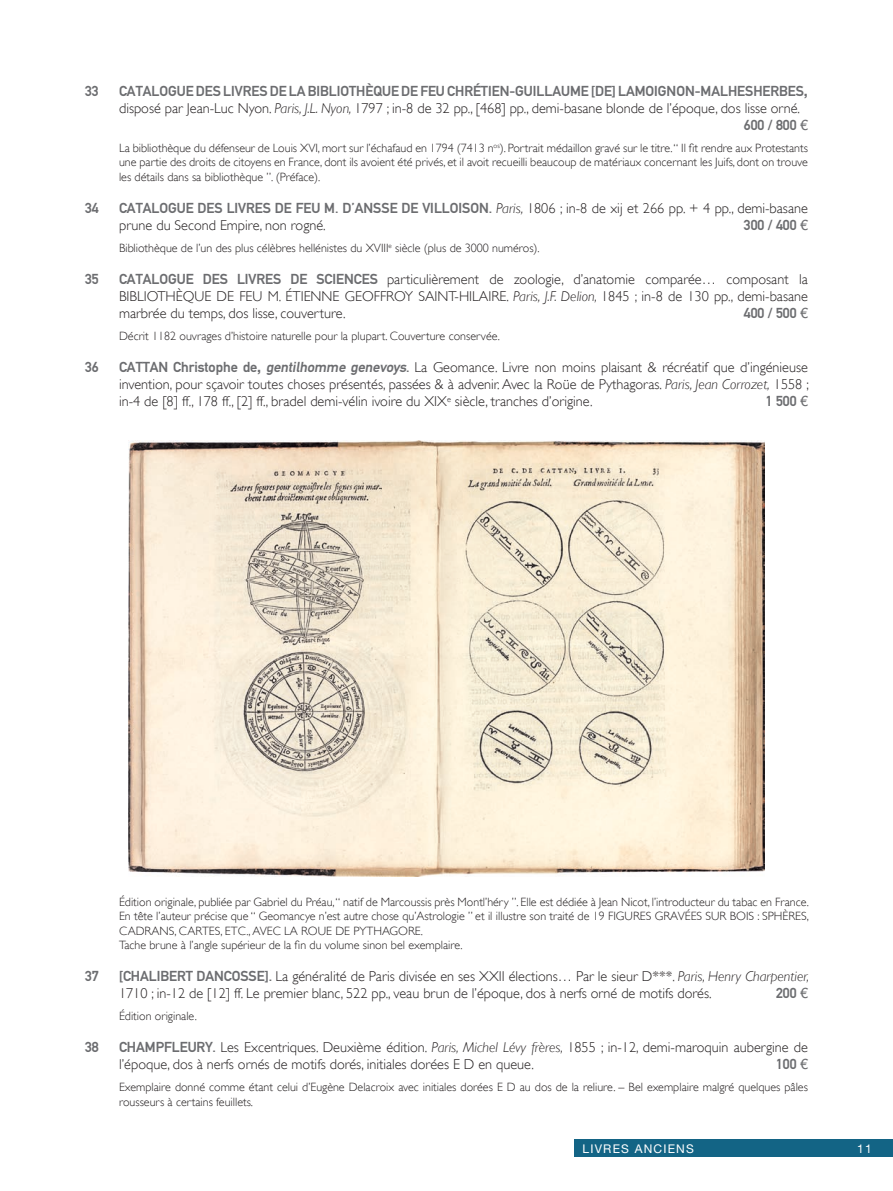
<style>
.page{position:relative;width:893px;height:1191px;background:#fff}
.page>*{position:absolute;margin:0;border:0;box-sizing:border-box;transform-origin:0 0}
.t1{font:300 14.25px/17.1px "Gill Sans";color:#231f20;text-align:justify}
.t2{font:500 14.25px "DIN Mittelschrift V";color:#6c6d70}
.t3{font:300 12px/14.4px "Gill Sans";color:#231f20}
.t4{font:12px "Helvetica Neue";letter-spacing:.1em;color:#fff}
.s1{font-family:"Helvetica Neue LT Pro";font-weight:700}
.s2{font-style:italic}
.s3{font-family:"Helvetica Neue LT Pro";font-weight:400}
.s4{font-family:"Gill Sans";font-weight:300;font-style:italic;color:#231f20}
.s5{font-family:"Gill Sans";font-weight:300;color:#231f20}
.s6{font-family:"DIN Mittelschrift V";font-weight:500;color:#6c6d70}
.s7{font-family:"Helvetica Neue LT Pro";font-weight:700;color:#6c6d70}
.s8{font-family:"DIN Mittelschrift V";font-weight:500;font-style:italic;color:#6c6d70}
</style>
<div class="page">
<div style="left:574px;top:1140px;width:319px;height:17px;background:#136485"></div>
<img style="left:129px;top:440px;width:635px;height:437px">
<p class="t2" style="left:85px;top:82px;width:15px">33</p>
<p class="t2" style="left:119px;top:82px;width:690px">CATALOGUE DES LIVRES DE LA BIBLIOTHÈQUE DE FEU CHRÉTIEN-GUILLAUME [DE] LAMOIGNON-MALHESHERBES<span class="s1">,</span></p>
<p class="t1" style="left:119px;top:100px;width:682px">disposé par Jean-Luc Nyon. <span class="s2">Paris, J.L. Nyon,</span> 1797 ; in-8 de 32 pp., [468] pp., demi-basane blonde de l’époque, dos lisse orné.</p>
<p class="t2" style="left:744px;top:117px;width:65px">600 / 800 <span class="s3">€</span></p>
<p class="t3" style="left:119px;top:141px;width:690px;text-align:justify">La bibliothèque du défenseur de Louis XVI, mort sur l’échafaud en 1794 (7413 n<sup>os</sup>). Portrait médaillon gravé sur le titre. “ Il fit rendre aux Protestants une partie des droits de citoyens en France, dont ils avoient été privés, et il avoit recueilli beaucoup de matériaux concernant les Juifs, dont on trouve les détails dans sa bibliothèque ”. (Préface).</p>
<p class="t2" style="left:85px;top:199px;width:15px">34</p>
<p class="t2" style="left:119px;top:199px;width:690px">CATALOGUE DES LIVRES DE FEU M. D’ANSSE DE VILLOISON. <span class="s4">Paris,</span> <span class="s5">1806 ; in-8 de xij et 266 pp. + 4 pp., demi-basane</span></p>
<p class="t1" style="left:119px;top:217px;width:208px">prune du Second Empire, non rogné.</p>
<p class="t2" style="left:744px;top:216px;width:65px">300 / 400 <span class="s3">€</span></p>
<p class="t3" style="left:119px;top:241px;width:422px">Bibliothèque de l’un des plus célèbres hellénistes du XVIII<sup>e</sup> siècle (plus de 3000 numéros).</p>
<p class="t2" style="left:85px;top:271px;width:15px">35</p>
<p class="t1" style="left:119px;top:271px;width:690px"><span class="s6">CATALOGUE DES LIVRES DE SCIENCES</span> particulièrement de zoologie, d’anatomie comparée… composant la BIBLIOTHÈQUE DE FEU M. ÉTIENNE GEOFFROY SAINT-HILAIRE. <span class="s2">Paris, J.F. Delion,</span> 1845 ; in-8 de 130 pp., demi-basane marbrée du temps, dos lisse, couverture.</p>
<p class="t2" style="left:744px;top:305px;width:65px">400 / 500 <span class="s3">€</span></p>
<p class="t3" style="left:119px;top:329px;width:382px">Décrit 1182 ouvrages d’histoire naturelle pour la plupart. Couverture conservée.</p>
<p class="t2" style="left:85px;top:359px;width:15px">36</p>
<p class="t1" style="left:119px;top:359px;width:691px"><span class="s6">CATTAN Christophe de</span><span class="s7">,</span> <span class="s8">gentilhomme genevoys</span><span class="s6">.</span> La Geomance. Livre non moins plaisant &amp; récréatif que d’ingénieuse invention, pour sçavoir toutes choses présentés, passées &amp; à advenir. Avec la Roüe de Pythagoras. <span class="s2">Paris, Jean Corrozet,</span> 1558 ; in-4 de [8] ff., 178 ff., [2] ff., bradel demi-vélin ivoire du XIX<sup>e</sup> siècle, tranches d’origine.</p>
<p class="t2" style="left:766px;top:393px;width:44px">1 500 <span class="s3">€</span></p>
<p class="t3" style="left:119px;top:894px;width:691px">Édition originale, publiée par Gabriel du Préau, “ natif de Marcoussis près Montl’héry ”. Elle est dédiée à Jean Nicot, l’introducteur du tabac en France.<br>En tête l’auteur précise que “ Geomancye n’est autre chose qu’Astrologie ” et il illustre son traité de 19 FIGURES GRAVÉES SUR BOIS : SPHÈRES, CADRANS, CARTES, ETC., AVEC LA ROUE DE PYTHAGORE.<br>Tache brune à l’angle supérieur de la fin du volume sinon bel exemplaire.</p>
<p class="t2" style="left:85px;top:967px;width:15px">37</p>
<p class="t1" style="left:119px;top:967px;width:691px"><span class="s6">[CHALIBERT DANCOSSE].</span> La généralité de Paris divisée en ses XXII élections… Par le sieur D***. <span class="s2">Paris, Henry Charpentier,<br></span>1710 ; in-12 de [12] ff. Le premier blanc, 522 pp., veau brun de l’époque, dos à nerfs orné de motifs dorés.</p>
<p class="t2" style="left:776px;top:984px;width:33px">200 <span class="s3">€</span></p>
<p class="t3" style="left:119px;top:1009px;width:79px">Édition originale.</p>
<p class="t2" style="left:85px;top:1038px;width:15px">38</p>
<p class="t1" style="left:119px;top:1038px;width:690px"><span class="s6">CHAMPFLEURY.</span> Les Excentriques. Deuxième édition. <span class="s2">Paris, Michel Lévy frères,</span> 1855 ; in-12, demi-maroquin aubergine de l’époque, dos à nerfs ornés de motifs dorés, initiales dorées E D en queue.</p>
<p class="t2" style="left:776px;top:1056px;width:33px">100 <span class="s3">€</span></p>
<p class="t3" style="left:119px;top:1080px;width:690px">Exemplaire donné comme étant celui d’Eugène Delacroix avec initiales dorées E D au dos de la reliure. – Bel exemplaire malgré quelques pâles rousseurs à certains feuillets.</p>
<p class="t4" style="left:583px;top:1141px;width:113px">LIVRES ANCIENS</p>
<p class="t4" style="left:857px;top:1141px;width:16px">11</p>
</div>
